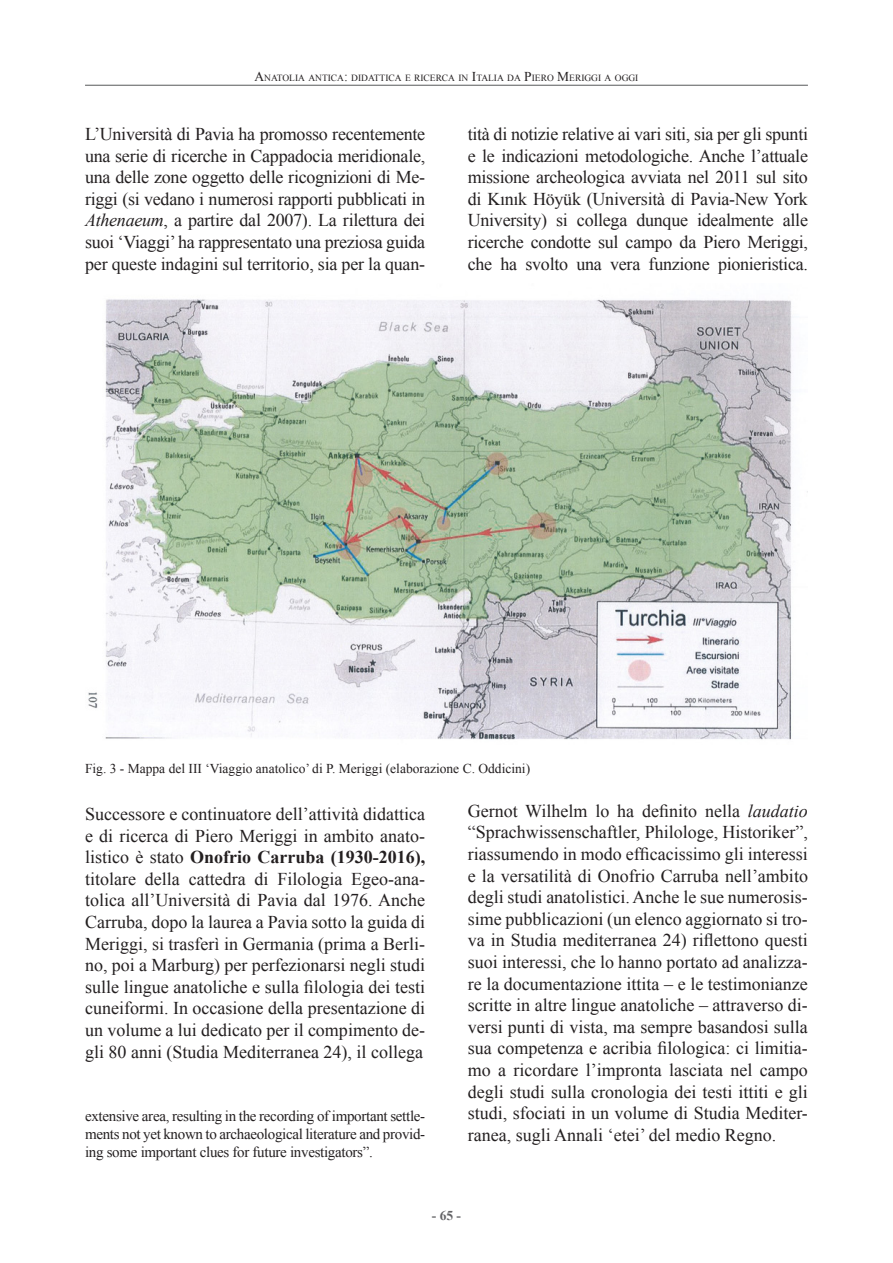
<style>
.page{position:relative;width:893px;height:1263px;background:#fff}
.page>*{position:absolute;margin:0;border:0;box-sizing:border-box;transform-origin:0 0}
.Testo{font:18px/21.6px "Times New Roman";letter-spacing:-.005em;color:#231f20;text-align:justify}
.t1{font:15px/18px "Times New Roman";letter-spacing:-.02em;color:#231f20;text-align:justify}
.Didascalia_Tabella{font:13.5px "Times New Roman";color:#231f20}
.t2{font:700 13.5px "Times New Roman";color:#636366}
.t3{font:9.45px "Times New Roman";color:#231f20}
.s1{font-size:13.5px}
.s2{font-style:italic}
.s3{font-weight:700}
</style>
<div class="page">
<hr style="left:85px;top:85px;width:723px;height:1px;background:#57585a">
<img style="left:88px;top:299px;width:720px;height:441px">
<p class="t3" style="left:254px;top:71px;width:385px"><span class="s1">A</span>NATOLIA ANTICA<span class="s1">:</span> DIDATTICA E RICERCA IN <span class="s1">I</span>TALIA DA <span class="s1">P</span>IERO <span class="s1">M</span>ERIGGI A OGGI</p>
<p class="Testo" style="left:85px;top:123px;width:342px">L’Università di Pavia ha promosso recentemente una serie di ricerche in Cappadocia meridionale, una delle zone oggetto delle ricognizioni di Me&shy;riggi (si vedano i numerosi rapporti pubblicati in <span class="s2">Athenaeum</span>, a partire dal 2007). La rilettura dei suoi ‘Viaggi’ ha rappresentato una preziosa guida per queste indagini sul territorio, sia per la quan-</p>
<p class="Testo" style="left:468px;top:123px;width:342px">tità di notizie relative ai vari siti, sia per gli spunti e le indicazioni metodologiche. Anche l’attuale missione archeologica avviata nel 2011 sul sito di Kınık Höyük (Università di Pavia-New York University) si collega dunque idealmente alle ricerche condotte sul campo da Piero Meriggi, che ha svolto una vera funzione pionieristica.</p>
<p class="Didascalia_Tabella" style="left:85px;top:759px;width:447px">Fig. 3 - Mappa del III ‘Viaggio anatolico’ di P. Meriggi (elaborazione C. Oddicini)</p>
<p class="Testo" style="left:85px;top:803px;width:342px">Successore e continuatore dell’attività didattica e di ricerca di Piero Meriggi in ambito anato&shy;listico è stato <span class="s3">Onofrio Carruba (1930-2016), </span>titolare della cattedra di Filologia Egeo-ana&shy;tolica all’Università di Pavia dal 1976. Anche Carruba, dopo la laurea a Pavia sotto la guida di Meriggi, si trasferì in Germania (prima a Berli&shy;no, poi a Marburg) per perfezionarsi negli studi sulle lingue anatoliche e sulla filologia dei testi cuneiformi. In occasione della presentazione di un volume a lui dedicato per il compimento de&shy;gli 80 anni (Studia Mediterranea 24), il collega</p>
<p class="Testo" style="left:468px;top:800px;width:342px">Gernot Wilhelm lo ha definito nella <span class="s2">laudatio </span>“Sprachwissenschaftler, Philologe, Historiker”, riassumendo in modo efficacissimo gli interessi e la versatilità di Onofrio Carruba nell’ambito degli studi anatolistici. Anche le sue numerosis&shy;sime pubblicazioni (un elenco aggiornato si tro&shy;va in Studia mediterranea 24) riflettono questi suoi interessi, che lo hanno portato ad analizza&shy;re la documentazione ittita – e le testimonianze scritte in altre lingue anatoliche – attraverso di&shy;versi punti di vista, ma sempre basandosi sulla sua competenza e acribia filologica: ci limitia&shy;mo a ricordare l’impronta lasciata nel campo degli studi sulla cronologia dei testi ittiti e gli studi, sfociati in un volume di Studia Mediter&shy;ranea, sugli Annali ‘etei’ del medio Regno.</p>
<p class="t1" style="left:85px;top:1106px;width:342px">extensive area, resulting in the recording of important settle&shy;ments not yet known to archaeological literature and provid&shy;ing some important clues for future investigators”.</p>
<p class="t2" style="left:432px;top:1206px;width:31px">- 65 -</p>
</div>
